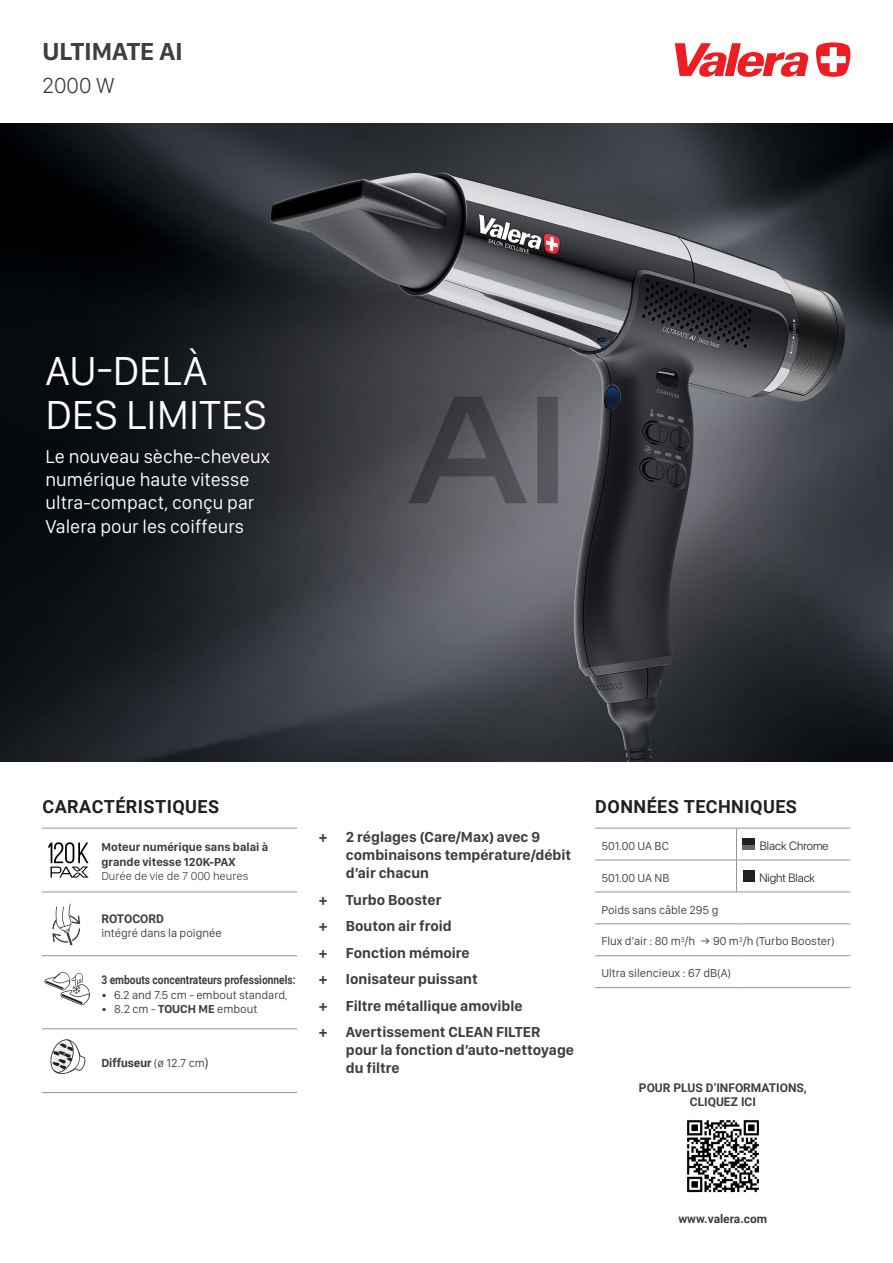
<style>
.page{position:relative;width:893px;height:1263px;background:#fff}
.page>*{position:absolute;margin:0;border:0;box-sizing:border-box;transform-origin:0 0}
.t1{font:42px "SF Compact Display";color:#fff}
.t2{font:700 25.5px "SF Compact Display";color:#3e3e3f}
.t3{font:300 22.5px "SF Compact Display";color:#3e3e3f}
.Body_text_1_-_left{font:19.2px "SF Compact Display";color:#fff}
.Heading_1_-_left{font:700 18px "Roboto";letter-spacing:.025em;color:#231f20}
.t4{font:700 15px/18px "SF Compact Display";color:#3e3e3f}
.Body_text_1_-_left-2{font:12px "SF Compact Display";color:#3e3e3f}
.Body_text_1_-_left-3{font:700 12px "Roboto";color:#3e3e3f}
.Body_text_1_-_left-4{font:700 12px/14.4px "SF Compact Display";color:#3e3e3f}
.Body_text_1_-_left-5{font:700 12px "Roboto";color:#3e3e3f;scale:.85 1}
.Small_Body_Text_left{font:300 12px "SF Pro Display";color:#231f20}
.s1{font-weight:300}
.s2{font-weight:700}
.s3{font-family:"SF Compact Display"}
.s4{font-family:"SF Compact Display";font-weight:400}
.s5{font-family:"SF Pro Display";font-weight:300;font-size:13.5px;color:#231f20}
</style>
<div class="page">
<img style="left:0;top:123px;width:893px;height:638px">
<svg style="left:675px;top:43px;width:133px;height:34px"></svg>
<svg style="left:816px;top:42px;width:35px;height:35px"></svg>
<hr style="left:595px;top:828px;width:141px;height:1px;background:#939598">
<hr style="left:736px;top:828px;width:114px;height:1px;background:#939598">
<hr style="left:595px;top:860px;width:141px;height:1px;background:#939598">
<hr style="left:736px;top:860px;width:114px;height:1px;background:#939598">
<hr style="left:736px;top:828px;width:1px;height:32px;background:#939598">
<hr style="left:736px;top:860px;width:1px;height:32px;background:#939598">
<hr style="left:595px;top:892px;width:141px;height:1px;background:#939598">
<hr style="left:736px;top:892px;width:114px;height:1px;background:#939598">
<hr style="left:595px;top:923px;width:141px;height:1px;background:#939598">
<hr style="left:736px;top:923px;width:114px;height:1px;background:#939598">
<hr style="left:595px;top:955px;width:141px;height:1px;background:#939598">
<hr style="left:736px;top:955px;width:114px;height:1px;background:#939598">
<hr style="left:595px;top:987px;width:141px;height:1px;background:#939598">
<hr style="left:736px;top:987px;width:114px;height:1px;background:#939598">
<div style="left:742px;top:838px;width:13px;height:12px;background:#65696a"></div>
<div style="left:742px;top:838px;width:13px;height:7px;background:#231f20"></div>
<div style="left:742px;top:870px;width:12px;height:12px;background:#231f20"></div>
<hr style="left:42px;top:828px;width:255px;height:1px;background:#939598">
<hr style="left:42px;top:892px;width:255px;height:1px;background:#939598">
<hr style="left:42px;top:955px;width:255px;height:1px;background:#939598">
<hr style="left:42px;top:1028px;width:255px;height:1px;background:#939598">
<hr style="left:42px;top:1092px;width:255px;height:1px;background:#939598">
<img style="left:687px;top:1120px;width:72px;height:73px">
<svg style="left:45px;top:904px;width:70px;height:170px"></svg>
<svg style="left:48px;top:842px;width:41px;height:35px"></svg>
<p class="t2" style="left:43px;top:36px;width:142px">ULTIMATE AI</p>
<p class="t3" style="left:42px;top:72px;width:74px">2000 W</p>
<p class="t1" style="left:46px;top:345px;width:163px">AU-DELÀ</p>
<p class="t1" style="left:46px;top:389px;width:223px">DES LIMITES</p>
<p class="Body_text_1_-_left" style="left:46px;top:445px;width:226px">Le nouveau sèche-cheveux</p>
<p class="Body_text_1_-_left" style="left:46px;top:468px;width:205px">numérique haute vitesse</p>
<p class="Body_text_1_-_left" style="left:46px;top:491px;width:210px">ultra-compact, conçu par</p>
<p class="Body_text_1_-_left" style="left:46px;top:514px;width:200px">Valera pour les coiffeurs</p>
<p class="Heading_1_-_left" style="left:43px;top:794px;width:178px">CARACTÉRISTIQUES</p>
<p class="Heading_1_-_left" style="left:595px;top:794px;width:203px">DONNÉES TECHNIQUES</p>
<p class="Body_text_1_-_left-4" style="left:101px;top:841px;width:168px">Moteur numérique sans balai à grande vitesse 120K-PAX<br><span class="s1">Durée de vie de 7 000 heures</span></p>
<p class="Body_text_1_-_left-3" style="left:101px;top:910px;width:64px">ROTOCORD</p>
<p class="Body_text_1_-_left-2" style="left:101px;top:926px;width:122px">intégré dans la poignée</p>
<p class="Body_text_1_-_left-5" style="left:101px;top:971px;width:230px">3 embouts concentrateurs professionnels:</p>
<p class="Body_text_1_-_left-2" style="left:101px;top:987px;width:188px">• 6.2 and 7.5 cm - embout standard,</p>
<p class="Body_text_1_-_left-2" style="left:101px;top:1001px;width:157px">• 8.2 cm - <span class="s2">TOUCH ME</span> embout</p>
<p class="Body_text_1_-_left-3" style="left:101px;top:1054px;width:109px"><span class="s3">D</span>iffuseur <span class="s4">(ø 12.7 cm</span><span class="s5">)</span></p>
<p class="t4" style="left:346px;top:829px;width:227px;text-indent:-27px">+ 2 réglages (Care/Max) avec 9 combinaisons température/débit d’air chacun</p>
<p class="t4" style="left:319px;top:892px;width:124px">+ Turbo Booster</p>
<p class="t4" style="left:319px;top:918px;width:134px">+ Bouton air froid</p>
<p class="t4" style="left:319px;top:945px;width:152px">+ Fonction mémoire</p>
<p class="t4" style="left:319px;top:971px;width:160px">+ Ionisateur puissant</p>
<p class="t4" style="left:319px;top:998px;width:205px">+ Filtre métallique amovible</p>
<p class="t4" style="left:346px;top:1024px;width:230px;text-indent:-27px">+ Avertissement CLEAN FILTER pour la fonction d’auto-nettoyage du filtre</p>
<p class="Body_text_1_-_left-2" style="left:601px;top:838px;width:69px">501.00 UA BC</p>
<p class="Small_Body_Text_left" style="left:760px;top:839px;width:70px">Black Chrome</p>
<p class="Body_text_1_-_left-2" style="left:601px;top:870px;width:70px">501.00 UA NB</p>
<p class="Small_Body_Text_left" style="left:759px;top:870px;width:57px">Night Black</p>
<p class="Body_text_1_-_left-2" style="left:601px;top:902px;width:119px">Poids sans câble 295 g</p>
<p class="Body_text_1_-_left-2" style="left:601px;top:934px;width:235px">Flux d’air : 80 m<sup>3</sup>/h → 90 m<sup>3</sup>/h (Turbo Booster)</p>
<p class="Body_text_1_-_left-2" style="left:601px;top:966px;width:131px">Ultra silencieux : 67 dB(A)</p>
<p class="Body_text_1_-_left-3" style="left:639px;top:1079px;width:169px">POUR PLUS D’INFORMATIONS,</p>
<p class="Body_text_1_-_left-3" style="left:690px;top:1093px;width:67px">CLIQUEZ ICI</p>
<p class="Body_text_1_-_left-3" style="left:678px;top:1210px;width:90px">www.valera.com</p>
</div>
